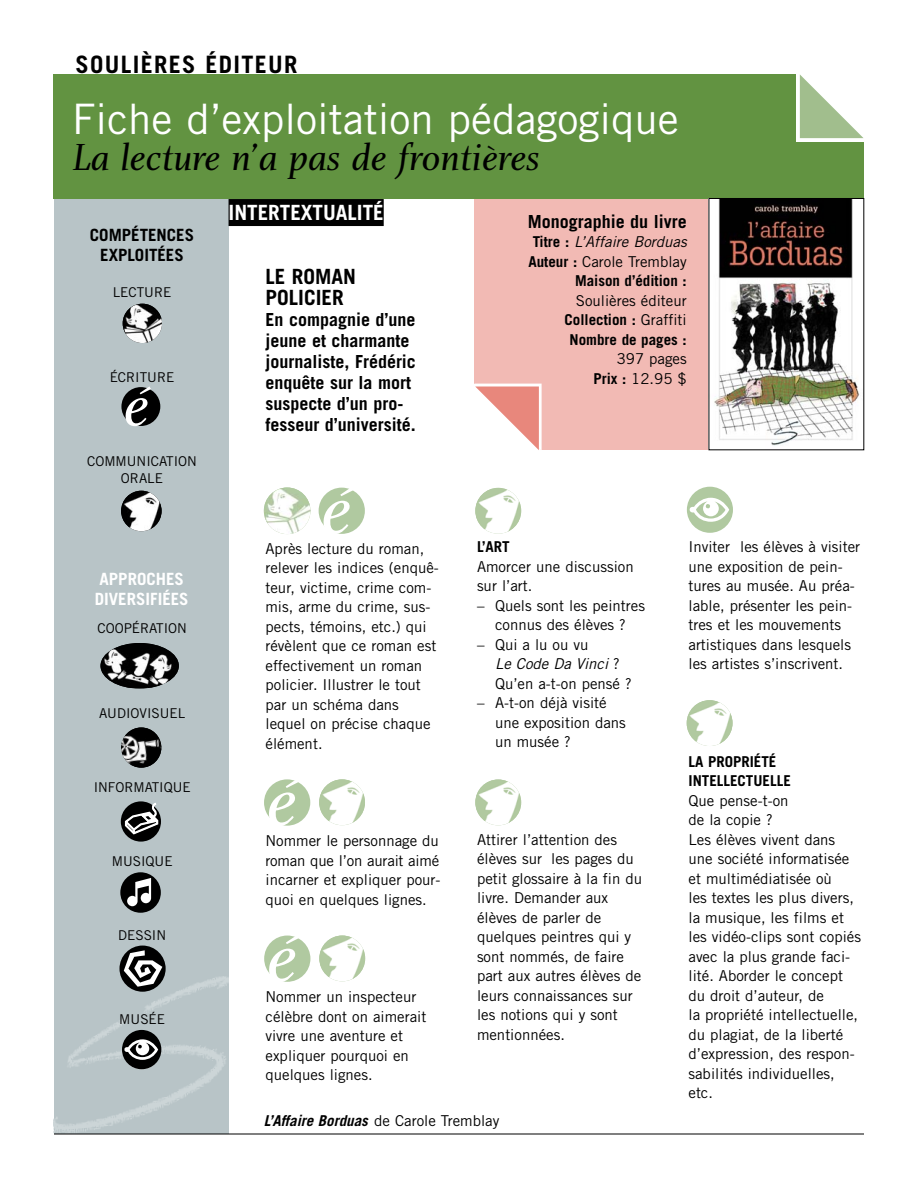
<style>
.page{position:relative;width:918px;height:1188px;background:#fff}
.page>*{position:absolute;margin:0;border:0;box-sizing:border-box;transform-origin:0 0}
.t1{font:74.25px/156.1px "Charlotte Book Italic Plain";color:#fff}
.t2{font:62.4px "Charlotte Book Italic Plain";color:#fff}
.t3{font:42px "Trade Gothic";color:#fff}
.t4{font:39px "Charlotte Book Italic Plain";color:#000}
.t5{font:38.4px "FF Dingbests";color:#fff}
.t6{font:700 24px "Trade Gothic";letter-spacing:.055em;color:#000}
.t7{font:700 21px/21px "Trade Gothic";color:#000}
.t8{font:700 21px "Trade Gothic";color:#fff}
.t9{font:700 18px/21px "Trade Gothic";color:#000}
.t10{font:700 16.95px/20.2px "Trade Gothic";color:#000;text-align:center}
.t11{font:700 16.95px/20.2px "Trade Gothic";color:#fff}
.t12{font:15px/19.5px "Trade Gothic";color:#000}
.t13{font:700 15px/19.5px "Trade Gothic";color:#000;text-align:right}
.t14{font:italic 700 15px "Trade Gothic";color:#000}
.t15{font:13.5px/17px "Trade Gothic";color:#000;text-align:center}
.s1{font-weight:400;font-style:italic}
.s2{font-weight:400}
.s3{font-weight:700}
.s4{font-style:italic}
.s5{font-weight:400;font-style:normal}
</style>
<div class="page">
<div style="left:475px;top:165px;width:389px;height:285px;background:#f2bab4"></div>
<div style="left:54px;top:114px;width:175px;height:1020px;background:#b8c4c7"></div>
<div style="left:54px;top:75px;width:810px;height:124px;background:#629341"></div>
<div style="left:229px;top:199px;width:155px;height:27px;background:#000"></div>
<img style="left:54px;top:976px;width:175px;height:158px">
<img style="left:475px;top:488px;width:46px;height:46px;border-radius:50%">
<img style="left:475px;top:780px;width:46px;height:45px;border-radius:50%">
<img style="left:687px;top:700px;width:46px;height:46px;border-radius:50%">
<hr style="left:54px;top:1134px;width:810px;height:1px;background:#000">
<img style="left:711px;top:200px;width:151px;height:248px">
<div style="left:709px;top:198px;width:155px;height:252px;border:1px solid #000"></div>
<img style="left:123px;top:304px;width:39px;height:39px;border-radius:50%">
<div style="left:121px;top:387px;width:39px;height:39px;background:#000;border-radius:50%"></div>
<img style="left:121px;top:491px;width:41px;height:40px;border-radius:50%">
<div style="left:796px;top:67px;width:86px;height:74px;background:#fff"></div>
<svg style="left:797px;top:75px;width:67px;height:67px"></svg>
<div style="left:319px;top:488px;width:46px;height:46px;background:#b0c9a0;border-radius:50%"></div>
<img style="left:264px;top:487px;width:46px;height:47px;border-radius:50%">
<div style="left:264px;top:779px;width:46px;height:47px;background:#b0c9a0;border-radius:50%"></div>
<img style="left:319px;top:779px;width:46px;height:46px;border-radius:50%">
<div style="left:264px;top:936px;width:46px;height:46px;background:#b0c9a0;border-radius:50%"></div>
<img style="left:319px;top:936px;width:46px;height:45px;border-radius:50%">
<img style="left:121px;top:727px;width:40px;height:41px;border-radius:50%">
<svg style="left:101px;top:643px;width:78px;height:46px"></svg>
<img style="left:101px;top:643px;width:78px;height:45px;border-radius:50%">
<div style="left:121px;top:801px;width:40px;height:41px;background:#000;border-radius:50%"></div>
<svg style="left:475px;top:384px;width:67px;height:66px"></svg>
<svg style="left:119px;top:946px;width:47px;height:46px"></svg>
<svg style="left:122px;top:874px;width:37px;height:38px"></svg>
<svg style="left:122px;top:1030px;width:39px;height:39px"></svg>
<h3 class="t6" style="left:76px;top:56px;width:223px">SOULIÈRES ÉDITEUR</h3>
<h3 class="t3" style="left:72px;top:104px;width:608px">Fiche d’exploitation pédagogique</h3>
<h3 class="t4" style="left:72px;top:143px;width:469px">La lecture n’a pas de frontières</h3>
<h3 class="t8" style="left:229px;top:205px;width:157px">INTERTEXTUALITÉ</h3>
<p class="t9" style="left:528px;top:213px;width:161px">Monographie du livre</p>
<p class="t13" style="left:528px;top:234px;width:160px">Titre : <span class="s1">L’Affaire Borduas<br></span>Auteur : <span class="s2">Carole Tremblay<br></span>Maison d’édition :</p>
<p class="t13" style="left:565px;top:292px;width:124px"><span class="s2">Soulières éditeur<br></span>Collection : <span class="s2">Graffiti<br></span>Nombre de pages :</p>
<p class="t12" style="left:593px;top:351px;width:95px;text-align:right">397 pages<br><span class="s3">Prix :</span> 12.95 $</p>
<p class="t10" style="left:90px;top:226px;width:106px">COMPÉTENCES<br>EXPLOITÉES</p>
<p class="t15" style="left:113px;top:285px;width:60px">LECTURE</p>
<h3 class="t7" style="left:266px;top:268px;width:92px">LE ROMAN<br>POLICIER</h3>
<p class="t9" style="left:266px;top:310px;width:152px">En compagnie d’une jeune et charmante journaliste, Frédéric enquête sur la mort suspecte d’un pro&shy;fesseur d’université.</p>
<p class="t15" style="left:110px;top:370px;width:66px">ÉCRITURE</p>
<h2 class="t2" style="left:124px;top:381px;width:27px">é</h2>
<p class="t15" style="left:87px;top:454px;width:111px">COMMUNICATION<br>ORALE</p>
<p class="t11" style="left:95px;top:571px;width:95px">APPROCHES<br>DIVERSIFIÉES</p>
<p class="t15" style="left:97px;top:621px;width:91px">COOPÉRATION</p>
<p class="t15" style="left:99px;top:706px;width:88px">AUDIOVISUEL</p>
<p class="t15" style="left:94px;top:780px;width:99px">INFORMATIQUE</p>
<h3 class="t5" style="left:122px;top:796px;width:40px">w</h3>
<p class="t15" style="left:112px;top:854px;width:62px">MUSIQUE</p>
<p class="t15" style="left:118px;top:928px;width:50px">DESSIN</p>
<p class="t15" style="left:119px;top:1012px;width:47px">MUSÉE</p>
<h1 class="t1" style="left:321px;top:438px;width:32px">é</h1>
<p class="t12" style="left:266px;top:540px;width:175px">Après lecture du roman, relever les indices (enquê&shy;teur, victime, crime com&shy;mis, arme du crime, sus&shy;pects, témoins, etc.) qui révèlent que ce roman est effectivement un roman policier. Illustrer le tout par un schéma dans lequel on précise chaque élément.</p>
<h1 class="t1" style="left:267px;top:729px;width:32px">é é</h1>
<p class="t12" style="left:266px;top:832px;width:177px;text-align:justify">Nommer le personnage du roman que l’on aurait aimé incarner et expliquer pour&shy;quoi en quelques lignes.</p>
<p class="t12" style="left:266px;top:988px;width:162px">Nommer un inspecteur célèbre dont on aimerait vivre une aventure et expliquer pourquoi en quelques lignes.</p>
<p class="t13" style="left:477px;top:539px;width:34px">L’ART</p>
<p class="t12" style="left:477px;top:558px;width:158px">Amorcer une discussion sur l’art.</p>
<p class="t12" style="left:477px;top:597px;width:170px;text-align:center">– Quels sont les peintres connus des élèves ?</p>
<p class="t12" style="left:495px;top:636px;width:138px;text-indent:-18px">– Qui a lu ou vu<br><span class="s4">Le Code Da Vinci</span> ?<br>Qu’en a-t-on pensé ?</p>
<p class="t12" style="left:495px;top:695px;width:132px;text-indent:-18px">– A-t-on déjà visité une exposition dans un musée ?</p>
<p class="t12" style="left:477px;top:831px;width:167px">Attirer l’attention des élèves sur les pages du petit glossaire à la fin du livre. Demander aux élèves de parler de quelques peintres qui y sont nommés, de faire part aux autres élèves de leurs connaissances sur les notions qui y sont mentionnées.</p>
<p class="t14" style="left:264px;top:1115px;width:237px">L’Affaire Borduas <span class="s5">de Carole Tremblay</span></p>
<p class="t12" style="left:688px;top:539px;width:173px">Inviter les élèves à visiter une exposition de pein&shy;tures au musée. Au préa&shy;lable, présenter les pein&shy;tres et les mouvements artistiques dans lesquels les artistes s’inscrivent.</p>
<p class="t13" style="left:688px;top:753px;width:104px;text-align:left">LA PROPRIÉTÉ<br>INTELLECTUELLE</p>
<p class="t12" style="left:688px;top:792px;width:174px">Que pense-t-on<br>de la copie ?<br>Les élèves vivent dans une société informatisée et multimédiatisée où<br>les textes les plus divers, la musique, les films et les vidéo-clips sont copiés avec la plus grande faci&shy;lité. Aborder le concept du droit d’auteur, de<br>la propriété intellectuelle, du plagiat, de la liberté d’expression, des respon&shy;sabilités individuelles, etc.</p>
</div>
